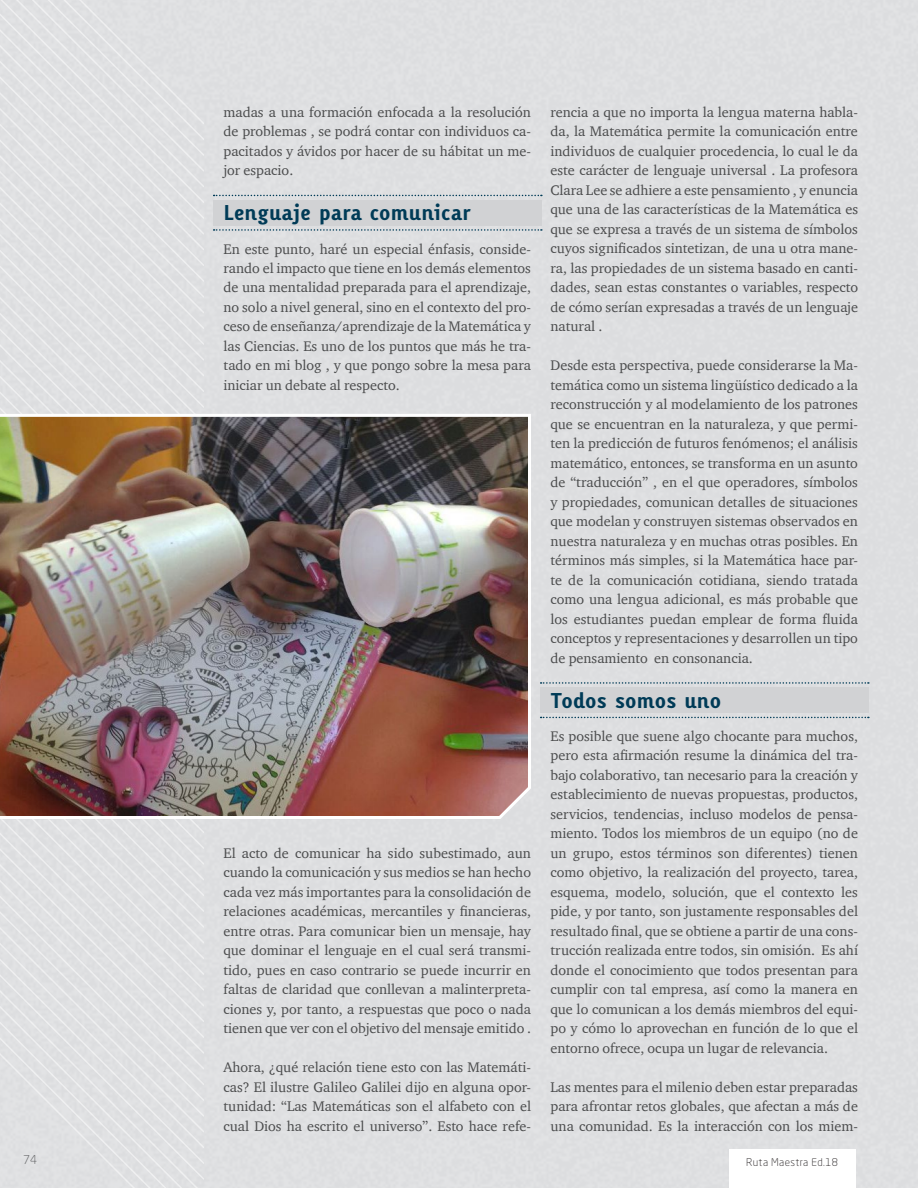
<style>
.page{position:relative;width:918px;height:1188px;background:#dedfe1}
.page>*{position:absolute;margin:0;border:0;box-sizing:border-box;transform-origin:0 0}
.t1{font:700 21px "Karbid";letter-spacing:-.02em;color:#003b57}
.t2{font:14.25px/19.5px "Charter ITC";color:#4b4c4d;text-align:justify}
.t3{font:300 12px "Neo Sans Pro";color:#57585a}
.t4{font:300 10.5px "Neo Sans Pro";letter-spacing:.04em;color:#231f20}
</style>
<div class="page">
<svg style="left:96px;top:1150px;width:108px;height:16px"></svg>
<svg style="left:79px;top:1134px;width:125px;height:16px"></svg>
<svg style="left:64px;top:1118px;width:140px;height:16px"></svg>
<svg style="left:49px;top:1103px;width:155px;height:15px"></svg>
<svg style="left:33px;top:1087px;width:171px;height:16px"></svg>
<svg style="left:16px;top:1071px;width:188px;height:16px"></svg>
<svg style="left:1px;top:1055px;width:203px;height:16px"></svg>
<svg style="left:0;top:1040px;width:204px;height:15px"></svg>
<svg style="left:0;top:1024px;width:204px;height:16px"></svg>
<svg style="left:0;top:1008px;width:204px;height:16px"></svg>
<svg style="left:0;top:992px;width:204px;height:16px"></svg>
<svg style="left:0;top:977px;width:204px;height:15px"></svg>
<svg style="left:0;top:961px;width:204px;height:16px"></svg>
<svg style="left:0;top:945px;width:204px;height:16px"></svg>
<svg style="left:0;top:929px;width:204px;height:16px"></svg>
<svg style="left:0;top:914px;width:204px;height:15px"></svg>
<svg style="left:0;top:898px;width:204px;height:16px"></svg>
<svg style="left:0;top:882px;width:204px;height:16px"></svg>
<svg style="left:0;top:866px;width:204px;height:16px"></svg>
<svg style="left:0;top:851px;width:204px;height:15px"></svg>
<svg style="left:0;top:835px;width:204px;height:16px"></svg>
<svg style="left:0;top:821px;width:204px;height:14px"></svg>
<svg style="left:0;top:394px;width:204px;height:16px"></svg>
<svg style="left:0;top:378px;width:204px;height:16px"></svg>
<svg style="left:0;top:362px;width:204px;height:16px"></svg>
<svg style="left:0;top:347px;width:204px;height:15px"></svg>
<svg style="left:0;top:331px;width:204px;height:16px"></svg>
<svg style="left:0;top:315px;width:204px;height:16px"></svg>
<svg style="left:0;top:299px;width:204px;height:16px"></svg>
<svg style="left:0;top:284px;width:204px;height:15px"></svg>
<svg style="left:0;top:268px;width:204px;height:16px"></svg>
<svg style="left:0;top:252px;width:204px;height:16px"></svg>
<svg style="left:0;top:236px;width:204px;height:16px"></svg>
<svg style="left:0;top:221px;width:204px;height:15px"></svg>
<svg style="left:0;top:205px;width:204px;height:16px"></svg>
<svg style="left:0;top:0;width:204px;height:205px"></svg>
<div style="left:540px;top:687px;width:329px;height:26px;background:#d1d2d4"></div>
<svg style="left:541px;top:682px;width:328px;height:2px"></svg>
<svg style="left:541px;top:717px;width:328px;height:1px"></svg>
<div style="left:213px;top:200px;width:329px;height:25px;background:#d1d2d4"></div>
<svg style="left:214px;top:195px;width:328px;height:1px"></svg>
<svg style="left:214px;top:229px;width:328px;height:2px"></svg>
<img style="left:0;top:412px;width:531px;height:409px">
<div style="left:729px;top:1149px;width:126px;height:39px;background:#fff"></div>
<p class="t2" style="left:224px;top:102px;width:309px">madas a una formación enfocada a la resolución de problemas , se podrá contar con individuos ca&shy;pacitados y ávidos por hacer de su hábitat un me&shy;jor espacio.</p>
<h1 class="t1" style="left:224px;top:199px;width:249px">Lenguaje para comunicar</h1>
<p class="t2" style="left:224px;top:239px;width:309px">En este punto, haré un especial énfasis, conside&shy;rando el impacto que tiene en los demás elementos de una mentalidad preparada para el aprendizaje, no solo a nivel general, sino en el contexto del pro&shy;ceso de enseñanza/aprendizaje de la Matemática y las Ciencias. Es uno de los puntos que más he tra&shy;tado en mi blog , y que pongo sobre la mesa para iniciar un debate al respecto.</p>
<p class="t2" style="left:224px;top:843px;width:309px">El acto de comunicar ha sido subestimado, aun cuando la comunicación y sus medios se han hecho cada vez más importantes para la consolidación de relaciones académicas, mercantiles y financieras, entre otras. Para comunicar bien un mensaje, hay que dominar el lenguaje en el cual será transmi&shy;tido, pues en caso contrario se puede incurrir en faltas de claridad que conllevan a malinterpreta&shy;ciones y, por tanto, a respuestas que poco o nada tienen que ver con el objetivo del mensaje emitido .</p>
<p class="t2" style="left:224px;top:1057px;width:309px">Ahora, ¿qué relación tiene esto con las Matemáti&shy;cas? El ilustre Galileo Galilei dijo en alguna opor&shy;tunidad: “Las Matemáticas son el alfabeto con el cual Dios ha escrito el universo”. Esto hace refe-</p>
<p class="t2" style="left:550px;top:102px;width:309px">rencia a que no importa la lengua materna habla&shy;da, la Matemática permite la comunicación entre individuos de cualquier procedencia, lo cual le da este carácter de lenguaje universal . La profesora Clara Lee se adhiere a este pensamiento , y enuncia que una de las características de la Matemática es que se expresa a través de un sistema de símbolos cuyos significados sintetizan, de una u otra mane&shy;ra, las propiedades de un sistema basado en canti&shy;dades, sean estas constantes o variables, respecto de cómo serían expresadas a través de un lenguaje natural .</p>
<p class="t2" style="left:550px;top:355px;width:309px">Desde esta perspectiva, puede considerarse la Ma&shy;temática como un sistema lingüístico dedicado a la reconstrucción y al modelamiento de los patrones que se encuentran en la naturaleza, y que permi&shy;ten la predicción de futuros fenómenos; el análisis matemático, entonces, se transforma en un asunto de “traducción” , en el que operadores, símbolos y propiedades, comunican detalles de situaciones que modelan y construyen sistemas observados en nuestra naturaleza y en muchas otras posibles. En términos más simples, si la Matemática hace par&shy;te de la comunicación cotidiana, siendo tratada como una lengua adicional, es más probable que los estudiantes puedan emplear de forma fluida conceptos y representaciones y desarrollen un tipo de pensamiento en consonancia.</p>
<h1 class="t1" style="left:550px;top:687px;width:172px">Todos somos uno</h1>
<p class="t2" style="left:550px;top:726px;width:309px">Es posible que suene algo chocante para muchos, pero esta afirmación resume la dinámica del tra&shy;bajo colaborativo, tan necesario para la creación y establecimiento de nuevas propuestas, productos, servicios, tendencias, incluso modelos de pensa&shy;miento. Todos los miembros de un equipo (no de un grupo, estos términos son diferentes) tienen como objetivo, la realización del proyecto, tarea, esquema, modelo, solución, que el contexto les pide, y por tanto, son justamente responsables del resultado final, que se obtiene a partir de una cons&shy;trucción realizada entre todos, sin omisión. Es ahí donde el conocimiento que todos presentan para cumplir con tal empresa, así como la manera en que lo comunican a los demás miembros del equi&shy;po y cómo lo aprovechan en función de lo que el entorno ofrece, ocupa un lugar de relevancia.</p>
<p class="t2" style="left:550px;top:1077px;width:309px">Las mentes para el milenio deben estar preparadas para afrontar retos globales, que afectan a más de una comunidad. Es la interacción con los miem-</p>
<p class="t3" style="left:23px;top:1152px;width:15px">74</p>
<p class="t4" style="left:746px;top:1156px;width:94px">Ruta Maestra Ed.18</p>
</div>
